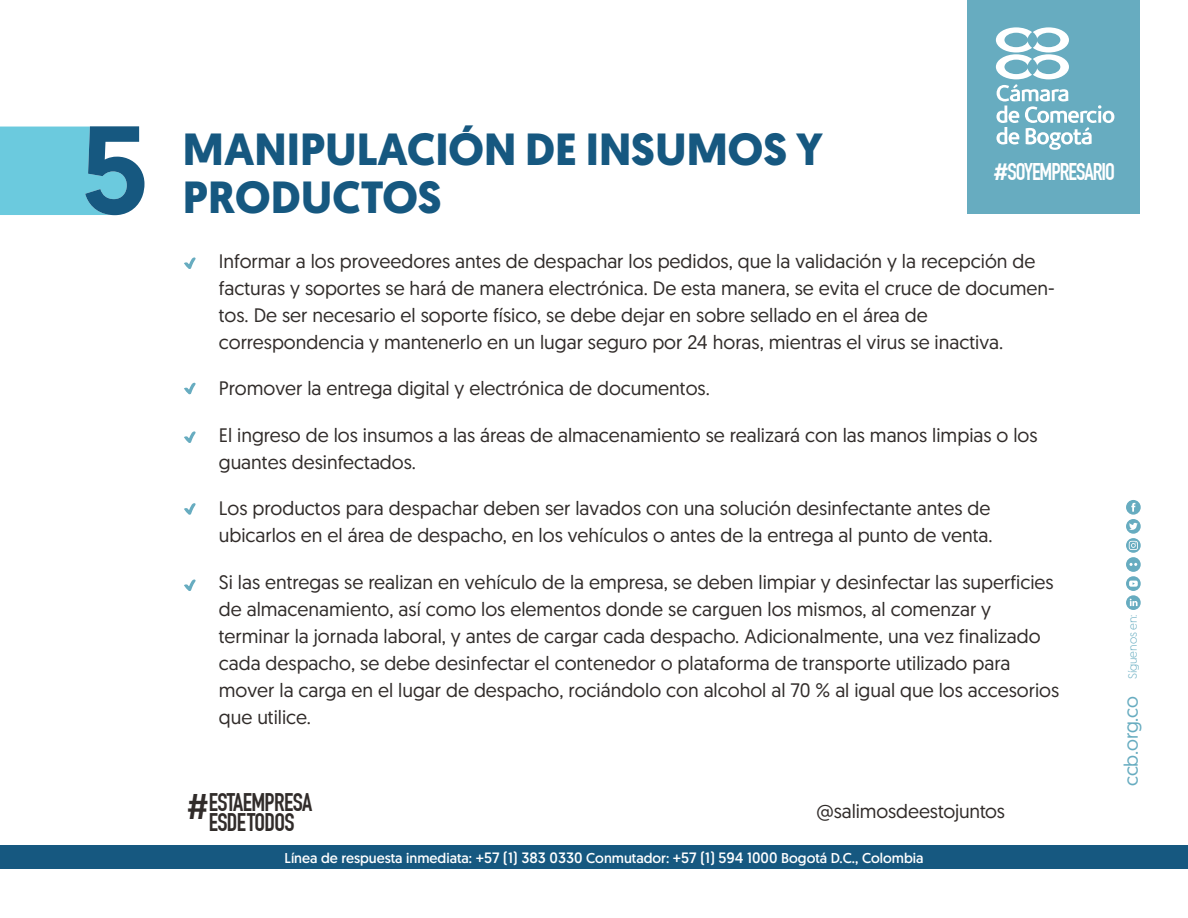
<style>
.page{position:relative;width:1188px;height:918px;background:#fff}
.page>*{position:absolute;margin:0;border:0;box-sizing:border-box;transform-origin:0 0}
.t1{font:700 45px/47.8px "Geomanist";color:#165880}
.t2{font:700 24.9px/19.5px "DIN Condensed";letter-spacing:-.025em;color:#312c2a;text-align:center}
.t3{font:700 23.7px "DIN Condensed";letter-spacing:-.045em;color:#fff}
.t4{font:19.5px/27px "Geomanist";color:#312c2a}
.t5{font:19.5px "Geomanist";letter-spacing:-.015em;color:#67acc0}
.t6{font:14.25px "Geomanist";color:#fff}
.t7{font:300 11.85px "Geomanist";color:#67acc0}
.s1{font-family:"Geomanist";font-weight:500}
.s2{font-family:"DIN Pro";font-weight:500;font-size:34.95px}
.s3{font-size:15px}
</style>
<div class="page">
<svg style="left:0;top:126px;width:144px;height:89px;background:#62b3ca"></svg>
<svg style="left:185px;top:257px;width:11px;height:12px"></svg>
<svg style="left:185px;top:382px;width:11px;height:13px"></svg>
<svg style="left:185px;top:431px;width:11px;height:12px"></svg>
<svg style="left:185px;top:503px;width:11px;height:12px"></svg>
<svg style="left:185px;top:579px;width:11px;height:12px"></svg>
<div style="left:967px;top:0;width:173px;height:214px;background:#67acc0"></div>
<svg style="left:996px;top:27px;width:118px;height:123px"></svg>
<svg style="left:1126px;top:500px;width:15px;height:110px"></svg>
<div style="left:0;top:845px;width:1188px;height:24px;background:#165880"></div>
<h1 class="t1" style="left:183px;top:126px;width:642px">MANIPULACIÓN DE INSUMOS Y<br>PRODUCTOS</h1>
<p class="t4" style="left:219px;top:247px;width:837px">Informar a los proveedores antes de despachar los pedidos, que la validación y la recepción de facturas y soportes se hará de manera electrónica. De esta manera, se evita el cruce de documen&shy;tos. De ser necesario el soporte físico, se debe dejar en sobre sellado en el área de correspondencia y mantenerlo en un lugar seguro por 24 horas, mientras el virus se inactiva.</p>
<p class="t4" style="left:219px;top:374px;width:493px">Promover la entrega digital y electrónica de documentos.</p>
<p class="t4" style="left:219px;top:421px;width:820px">El ingreso de los insumos a las áreas de almacenamiento se realizará con las manos limpias o los guantes desinfectados.</p>
<p class="t4" style="left:219px;top:494px;width:775px">Los productos para despachar deben ser lavados con una solución desinfectante antes de ubicarlos en el área de despacho, en los vehículos o antes de la entrega al punto de venta.</p>
<p class="t4" style="left:219px;top:568px;width:842px">Si las entregas se realizan en vehículo de la empresa, se deben limpiar y desinfectar las superficies de almacenamiento, así como los elementos donde se carguen los mismos, al comenzar y terminar la jornada laboral, y antes de cargar cada despacho. Adicionalmente, una vez finalizado cada despacho, se debe desinfectar el contenedor o plataforma de transporte utilizado para mover la carga en el lugar de despacho, rociándolo con alcohol al 70 % al igual que los accesorios que utilice.</p>
<p class="t3" style="left:993px;top:158px;width:123px"><span class="s1">#</span>SOYEMPRESARIO</p>
<p class="t2" style="left:186px;top:793px;width:128px"><span class="s2">#</span>ESTAEMPRESA<br>ESDETODOS</p>
<p class="t4" style="left:817px;top:797px;width:190px">@salimosdeestojuntos</p>
<p class="t6" style="left:285px;top:849px;width:641px">Línea de respuesta inmediata: <span class="s3">+57 (1) 383 0330</span> Conmutador: <span class="s3">+57 (1) 594 1000</span> Bogotá D.C., Colombia</p>
<p class="t7" style="left:1125px;top:679px;width:66px;rotate:-90deg">Síguenos en:</p>
<p class="t5" style="left:1118px;top:786px;width:92px;rotate:-90deg">ccb.org.co</p>
</div>
